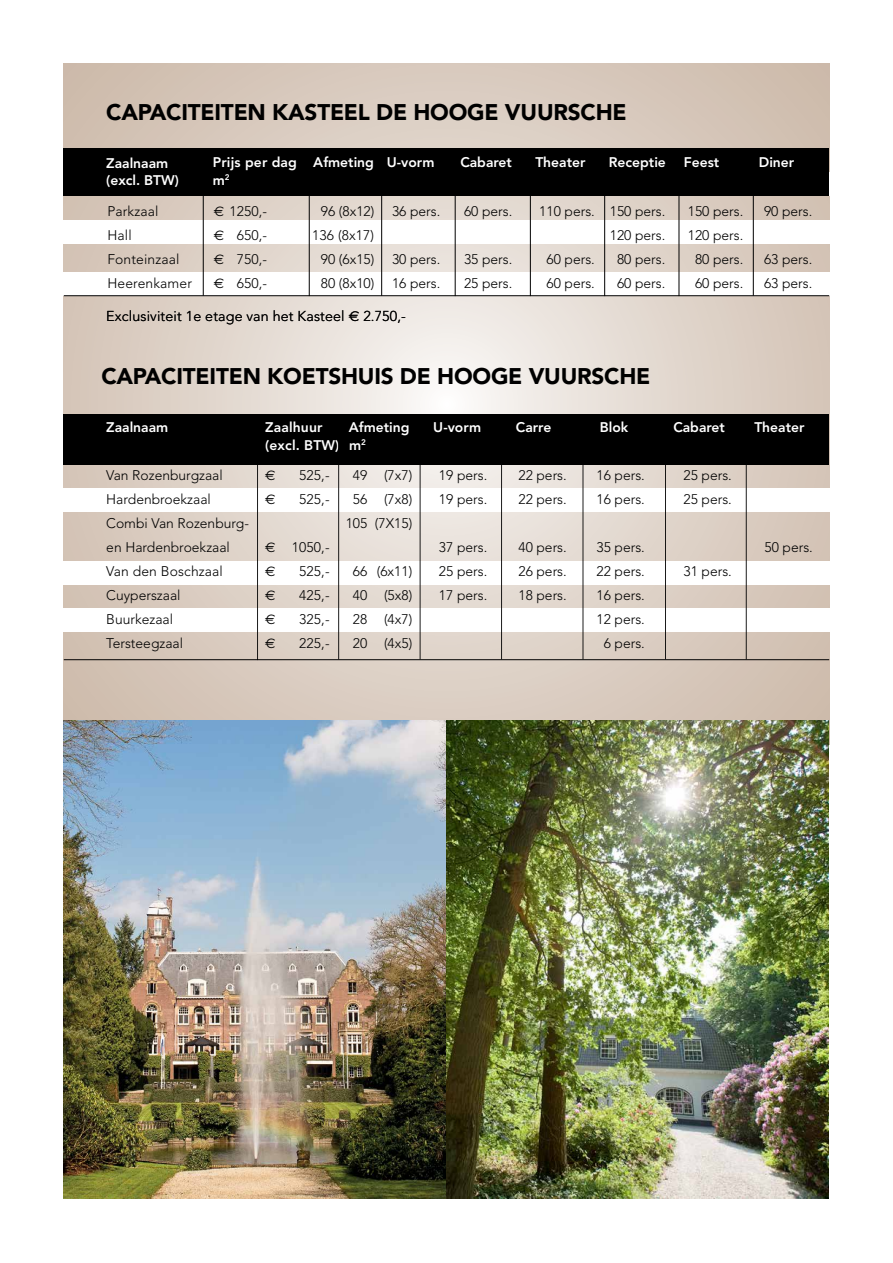
<style>
.page{position:relative;width:893px;height:1263px;background:#fff}
.page>*{position:absolute;margin:0;border:0;box-sizing:border-box;transform-origin:0 0}
.t1{font:900 22.5px "Avenir";letter-spacing:-.01em;color:#000}
.t2{font:300 14.25px "Avenir";letter-spacing:.01em;color:#000}
.t3{font:300 13.8px "Avenir";color:#000}
.t4{font:800 13.8px "Avenir";color:#fff}
.t5{font:13.8px "Euro Sans";color:#000}
.s1{font-weight:300;color:#000}
.s2{font-family:"Euro Sans";font-weight:400}
</style>
<div class="page">
<svg style="left:64px;top:64px;width:765px;height:680px;background:#dcd0c6"></svg>
<img style="left:64px;top:720px;width:764px;height:478px">
<div style="left:52px;top:561px;width:828px;height:24px;background:#fff"></div>
<div style="left:49px;top:488px;width:828px;height:24px;background:#fff"></div>
<div style="left:52px;top:608px;width:828px;height:24px;background:#fff"></div>
<div style="left:64px;top:414px;width:765px;height:50px;background:#000"></div>
<hr style="left:257px;top:431px;width:1px;height:229px;background:#000">
<hr style="left:338px;top:431px;width:1px;height:228px;background:#000">
<hr style="left:420px;top:448px;width:1px;height:211px;background:#000">
<hr style="left:501px;top:448px;width:1px;height:211px;background:#000">
<hr style="left:583px;top:448px;width:1px;height:211px;background:#000">
<hr style="left:665px;top:458px;width:1px;height:201px;background:#000">
<hr style="left:746px;top:458px;width:1px;height:201px;background:#000">
<hr style="left:64px;top:659px;width:765px;height:1px;background:#000">
<div style="left:9px;top:272px;width:828px;height:23px;background:#fff"></div>
<div style="left:9px;top:220px;width:828px;height:23px;background:#fff"></div>
<div style="left:64px;top:149px;width:765px;height:47px;background:#000"></div>
<hr style="left:64px;top:295px;width:765px;height:1px;background:#000">
<hr style="left:203px;top:152px;width:1px;height:144px;background:#000">
<hr style="left:309px;top:152px;width:1px;height:144px;background:#000">
<hr style="left:381px;top:152px;width:1px;height:144px;background:#000">
<hr style="left:455px;top:152px;width:1px;height:144px;background:#000">
<hr style="left:530px;top:152px;width:1px;height:144px;background:#000">
<hr style="left:604px;top:152px;width:1px;height:144px;background:#000">
<hr style="left:679px;top:152px;width:1px;height:144px;background:#000">
<hr style="left:753px;top:152px;width:1px;height:144px;background:#000">
<h1 class="t1" style="left:106px;top:99px;width:522px">CAPACITEITEN KASTEEL DE HOOGE VUURSCHE</h1>
<p class="t4" style="left:106px;top:155px;width:63px">Zaalnaam</p>
<p class="t4" style="left:213px;top:154px;width:223px">Prijs per dag Afmeting U-vorm</p>
<p class="t4" style="left:460px;top:154px;width:53px">Cabaret</p>
<p class="t4" style="left:535px;top:154px;width:52px">Theater</p>
<p class="t4" style="left:609px;top:154px;width:59px">Receptie</p>
<p class="t4" style="left:684px;top:154px;width:37px">Feest</p>
<p class="t4" style="left:759px;top:154px;width:59px">Diner <span class="s1">V</span></p>
<p class="t4" style="left:106px;top:172px;width:74px">(excl. BTW)</p>
<p class="t4" style="left:213px;top:172px;width:18px">m<sup>2</sup></p>
<p class="t3" style="left:107px;top:203px;width:53px">Parkzaal</p>
<p class="t3" style="left:214px;top:203px;width:55px"><span class="s2">E</span> 1250,-</p>
<p class="t3" style="left:321px;top:203px;width:55px">96 (8x12)</p>
<p class="t3" style="left:392px;top:203px;width:50px">36 pers.</p>
<p class="t3" style="left:464px;top:203px;width:50px">60 pers.</p>
<p class="t3" style="left:539px;top:203px;width:128px">110 pers. 150 pers.</p>
<p class="t3" style="left:688px;top:203px;width:57px">150 pers.</p>
<p class="t3" style="left:764px;top:203px;width:50px">90 pers.</p>
<p class="t3" style="left:107px;top:227px;width:26px">Hall</p>
<p class="t3" style="left:214px;top:227px;width:55px"><span class="s2">E</span> 650,-</p>
<p class="t3" style="left:312px;top:227px;width:64px">136 (8x17)</p>
<p class="t3" style="left:610px;top:227px;width:57px">120 pers.</p>
<p class="t3" style="left:688px;top:227px;width:57px">120 pers.</p>
<p class="t3" style="left:107px;top:251px;width:74px">Fonteinzaal</p>
<p class="t3" style="left:214px;top:251px;width:55px"><span class="s2">E</span> 750,-</p>
<p class="t3" style="left:321px;top:251px;width:55px">90 (6x15)</p>
<p class="t3" style="left:392px;top:251px;width:50px">30 pers.</p>
<p class="t3" style="left:464px;top:251px;width:50px">35 pers.</p>
<p class="t3" style="left:547px;top:251px;width:50px">60 pers.</p>
<p class="t3" style="left:617px;top:251px;width:50px">80 pers.</p>
<p class="t3" style="left:695px;top:251px;width:50px">80 pers.</p>
<p class="t3" style="left:764px;top:251px;width:50px">63 pers.</p>
<p class="t3" style="left:107px;top:275px;width:86px">Heerenkamer</p>
<p class="t3" style="left:214px;top:275px;width:55px"><span class="s2">E</span> 650,-</p>
<p class="t3" style="left:321px;top:275px;width:55px">80 (8x10)</p>
<p class="t3" style="left:392px;top:275px;width:50px">16 pers.</p>
<p class="t3" style="left:464px;top:275px;width:50px">25 pers.</p>
<p class="t3" style="left:547px;top:275px;width:50px">60 pers.</p>
<p class="t3" style="left:617px;top:275px;width:50px">60 pers.</p>
<p class="t3" style="left:695px;top:275px;width:50px">60 pers.</p>
<p class="t3" style="left:764px;top:275px;width:50px">63 pers.</p>
<p class="t2" style="left:106px;top:308px;width:301px">Exclusiviteit 1e etage van het Kasteel <span class="s2">E</span> 2.750,-</p>
<h1 class="t1" style="left:101px;top:363px;width:197px">CAPACITEITEN KOETS</h1>
<h1 class="t1" style="left:341px;top:363px;width:29px">HUIS</h1>
<h1 class="t1" style="left:400px;top:363px;width:252px">DE HOOGE VUURSCHE</h1>
<p class="t4" style="left:106px;top:419px;width:63px">Zaalnaam</p>
<p class="t4" style="left:265px;top:419px;width:59px">Zaalhuur</p>
<p class="t4" style="left:349px;top:419px;width:62px">Afmeting</p>
<p class="t4" style="left:433px;top:419px;width:49px">U-vorm</p>
<p class="t4" style="left:516px;top:419px;width:37px">Carre</p>
<p class="t4" style="left:600px;top:419px;width:30px">Blok</p>
<p class="t4" style="left:673px;top:419px;width:53px">Cabaret</p>
<p class="t4" style="left:754px;top:419px;width:52px">Theater</p>
<p class="t4" style="left:265px;top:437px;width:102px">(excl. BTW) m<sup>2</sup></p>
<p class="t3" style="left:106px;top:467px;width:118px">Van Rozenburgzaal</p>
<p class="t5" style="left:265px;top:467px;width:12px">E</p>
<p class="t3" style="left:299px;top:467px;width:32px">525,-</p>
<p class="t3" style="left:353px;top:467px;width:61px">49 (7x7)</p>
<p class="t3" style="left:439px;top:467px;width:50px">19 pers.</p>
<p class="t3" style="left:518px;top:467px;width:50px">22 pers.</p>
<p class="t3" style="left:596px;top:467px;width:50px">16 pers.</p>
<p class="t3" style="left:683px;top:467px;width:50px">25 pers.</p>
<p class="t3" style="left:106px;top:491px;width:106px">Hardenbroekzaal</p>
<p class="t5" style="left:265px;top:491px;width:12px">E</p>
<p class="t3" style="left:299px;top:491px;width:32px">525,-</p>
<p class="t3" style="left:353px;top:491px;width:61px">56 (7x8)</p>
<p class="t3" style="left:439px;top:491px;width:50px">19 pers.</p>
<p class="t3" style="left:518px;top:491px;width:50px">22 pers.</p>
<p class="t3" style="left:596px;top:491px;width:50px">16 pers.</p>
<p class="t3" style="left:683px;top:491px;width:50px">25 pers.</p>
<p class="t3" style="left:106px;top:515px;width:144px">Combi Van Rozenburg-</p>
<p class="t3" style="left:346px;top:515px;width:68px">105 (7X15)</p>
<p class="t3" style="left:106px;top:539px;width:125px">en Hardenbroekzaal</p>
<p class="t3" style="left:265px;top:539px;width:66px"><span class="s2">E</span> 1050,-</p>
<p class="t3" style="left:439px;top:539px;width:50px">37 pers.</p>
<p class="t3" style="left:518px;top:539px;width:50px">40 pers.</p>
<p class="t3" style="left:596px;top:539px;width:50px">35 pers.</p>
<p class="t3" style="left:764px;top:539px;width:50px">50 pers.</p>
<p class="t3" style="left:106px;top:563px;width:118px">Van den Boschzaal</p>
<p class="t5" style="left:265px;top:563px;width:12px">E</p>
<p class="t3" style="left:299px;top:563px;width:32px">525,-</p>
<p class="t3" style="left:353px;top:563px;width:61px">66 (6x11)</p>
<p class="t3" style="left:439px;top:563px;width:50px">25 pers.</p>
<p class="t3" style="left:518px;top:563px;width:50px">26 pers.</p>
<p class="t3" style="left:596px;top:563px;width:50px">22 pers.</p>
<p class="t3" style="left:683px;top:563px;width:50px">31 pers.</p>
<p class="t3" style="left:106px;top:587px;width:76px">Cuyperszaal</p>
<p class="t5" style="left:265px;top:587px;width:12px">E</p>
<p class="t3" style="left:299px;top:587px;width:32px">425,-</p>
<p class="t3" style="left:353px;top:587px;width:61px">40 (5x8)</p>
<p class="t3" style="left:439px;top:587px;width:50px">17 pers.</p>
<p class="t3" style="left:518px;top:587px;width:50px">18 pers.</p>
<p class="t3" style="left:596px;top:587px;width:50px">16 pers.</p>
<p class="t3" style="left:106px;top:611px;width:68px">Buurkezaal</p>
<p class="t5" style="left:265px;top:611px;width:12px">E</p>
<p class="t3" style="left:299px;top:611px;width:32px">325,-</p>
<p class="t3" style="left:353px;top:611px;width:61px">28 (4x7)</p>
<p class="t3" style="left:596px;top:611px;width:50px">12 pers.</p>
<p class="t3" style="left:106px;top:635px;width:78px">Tersteegzaal</p>
<p class="t5" style="left:265px;top:635px;width:12px">E</p>
<p class="t3" style="left:299px;top:635px;width:32px">225,-</p>
<p class="t3" style="left:353px;top:635px;width:61px">20 (4x5)</p>
<p class="t3" style="left:604px;top:635px;width:43px">6 pers.</p>
</div>
